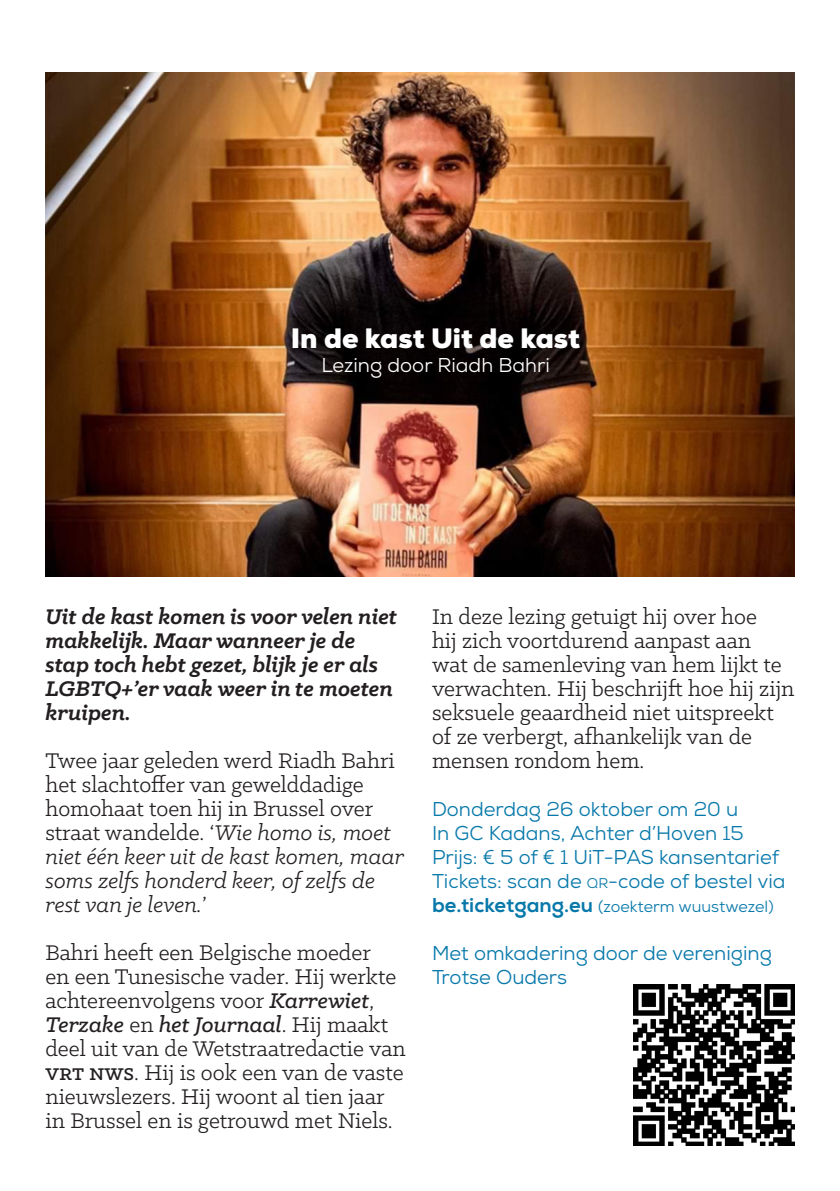
<style>
.page{position:relative;width:840px;height:1191px;background:#fff}
.page>*{position:absolute;margin:0;border:0;box-sizing:border-box;transform-origin:0 0}
.t1{font:900 28px "Nexa";color:#fff}
.t2{font:24px/24px "Klinic Slab";color:#231f20}
.t3{font:italic 700 24px/24px "Klinic Slab";color:#231f20}
.t4{font:20px/24px "Nexa";color:#0778aa}
.t5{font:20px "Nexa";color:#fff}
.t6{font:16px "Nexa";color:#0778aa}
.s1{font-style:italic}
.s2{font-weight:500;font-style:italic}
.s3{font-weight:500}
.s4{font-size:14px}
.s5{font-weight:800;font-size:20px}
</style>
<div class="page">
<img style="left:45px;top:72px;width:749px;height:504px">
<img style="left:633px;top:984px;width:161px;height:161px">
<p class="t1" style="left:291px;top:320px;width:291px">In de kast Uit de kast</p>
<p class="t5" style="left:321px;top:352px;width:230px">Lezing door Riadh Bahri</p>
<p class="t3" style="left:45px;top:604px;width:353px">Uit de kast komen is voor velen niet makkelijk. Maar wanneer je de stap toch hebt gezet, blijk je er als<br>LGBTQ+’er vaak weer in te moeten kruipen.</p>
<p class="t2" style="left:45px;top:748px;width:360px">Twee jaar geleden werd Riadh Bahri het slachtoffer van gewelddadige homohaat toen hij in Brussel over straat wandelde. ‘<span class="s1">Wie homo is, moet niet één keer uit de kast komen, maar soms zelfs honderd keer, of zelfs de rest van je leven.</span>’</p>
<p class="t2" style="left:45px;top:940px;width:361px">Bahri heeft een Belgische moeder<br>en een Tunesische vader. Hij werkte achtereenvolgens voor <span class="s2">Karrewiet</span>, <span class="s2">Terzake</span> en <span class="s2">het Journaal</span>. Hij maakt deel uit van de Wetstraatredactie van <span class="s3">vrt nws</span>. Hij is ook een van de vaste nieuwslezers. Hij woont al tien jaar in Brussel en is getrouwd met Niels.</p>
<p class="t2" style="left:432px;top:604px;width:363px">In deze lezing getuigt hij over hoe<br>hij zich voortdurend aanpast aan<br>wat de samenleving van hem lijkt te verwachten. Hij beschrijft hoe hij zijn seksuele geaardheid niet uitspreekt of ze verbergt, afhankelijk van de mensen rondom hem.</p>
<p class="t4" style="left:432px;top:797px;width:313px">Donderdag 26 oktober om 20 u<br>In GC Kadans, Achter d’Hoven 15</p>
<p class="t4" style="left:432px;top:845px;width:348px">Prijs: € 5 of € 1 UiT-PAS kansentarief</p>
<p class="t4" style="left:432px;top:869px;width:355px">Tickets: scan de <span class="s4">qr</span>-code of bestel via</p>
<p class="t6" style="left:432px;top:896px;width:343px"><span class="s5">be.ticketgang.eu</span> (zoekterm wuustwezel)</p>
<p class="t4" style="left:432px;top:941px;width:341px">Met omkadering door de vereniging<br>Trotse Ouders</p>
</div>
